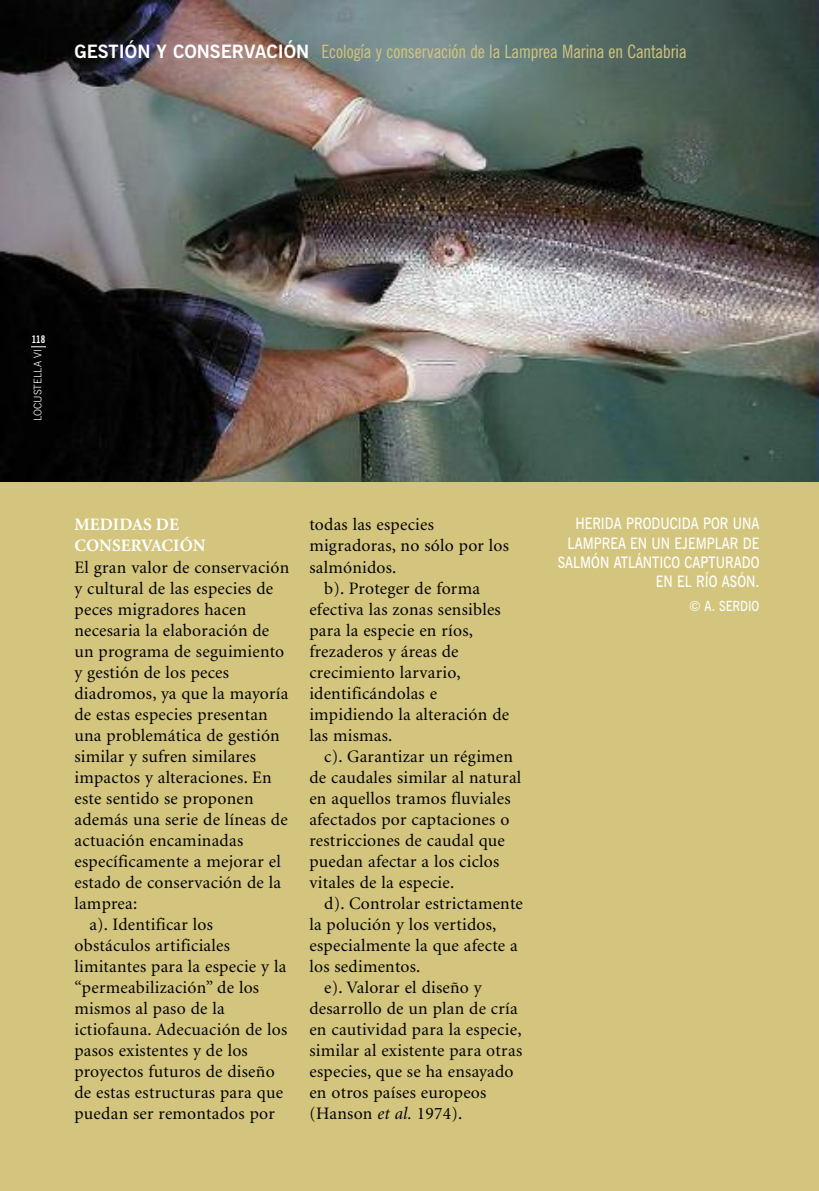
<style>
.page{position:relative;width:819px;height:1191px;background:#d3c57e}
.page>*{position:absolute;margin:0;border:0;box-sizing:border-box;transform-origin:0 0}
.t1{font:condensed 18.38px "News Gothic BT";color:#d3c57e}
.t2{font:17.5px "Minion";letter-spacing:.015em;color:#000}
.t3{font:700 17.5px/21px "Minion";letter-spacing:.005em;color:#fff}
.t4{font:600 15.75px/19.2px "News Gothic BT";color:#fff;text-align:right;scale:.83 1}
.t5{font:600 14px "News Gothic BT";color:#fff}
.t6{font:300 10.5px "News Gothic BT";color:#fff}
.t7{font:700 condensed 10.5px "News Gothic BT";color:#fff}
.s1{font-weight:700;font-stretch:normal;color:#fff}
.s2{font-style:italic}
</style>
<div class="page">
<img style="left:0;top:0;width:819px;height:481px">
<svg style="left:31px;top:346px;width:15px;height:1px"></svg>
<p class="t1" style="left:74px;top:45px;width:613px"><span class="s1">GESTIÓN Y CONSERVACIÓN</span> Ecología y conservación de la Lamprea Marina en Cantabria</p>
<p class="t7" style="left:32px;top:335px;width:15px">118</p>
<p class="t6" style="left:34px;top:421px;width:74px;rotate:-90deg">LOCUSTELLA VI</p>
<p class="t3" style="left:74px;top:516px;width:133px">MEDIDAS DE<br>CONSERVACIÓN</p>
<p class="t2" style="left:74px;top:560px;width:216px">El gran valor de conservación</p>
<p class="t2" style="left:74px;top:581px;width:200px">y cultural de las especies de</p>
<p class="t2" style="left:74px;top:602px;width:173px">peces migradores hacen</p>
<p class="t2" style="left:74px;top:623px;width:196px">necesaria la elaboración de</p>
<p class="t2" style="left:74px;top:644px;width:211px">un programa de seguimiento</p>
<p class="t2" style="left:74px;top:665px;width:156px">y gestión de los peces</p>
<p class="t2" style="left:74px;top:686px;width:215px">diadromos, ya que la mayoría</p>
<p class="t2" style="left:74px;top:707px;width:195px">de estas especies presentan</p>
<p class="t2" style="left:74px;top:728px;width:207px">una problemática de gestión</p>
<p class="t2" style="left:74px;top:749px;width:183px">similar y sufren similares</p>
<p class="t2" style="left:74px;top:770px;width:199px">impactos y alteraciones. En</p>
<p class="t2" style="left:74px;top:791px;width:181px">este sentido se proponen</p>
<p class="t2" style="left:74px;top:812px;width:215px">además una serie de líneas de</p>
<p class="t2" style="left:74px;top:833px;width:170px">actuación encaminadas</p>
<p class="t2" style="left:74px;top:854px;width:208px">específicamente a mejorar el</p>
<p class="t2" style="left:74px;top:875px;width:208px">estado de conservación de la</p>
<p class="t2" style="left:74px;top:896px;width:64px">lamprea:</p>
<p class="t2" style="left:89px;top:917px;width:125px">a). Identificar los</p>
<p class="t2" style="left:74px;top:938px;width:157px">obstáculos artificiales</p>
<p class="t2" style="left:74px;top:959px;width:213px">limitantes para la especie y la</p>
<p class="t2" style="left:74px;top:980px;width:186px">“permeabilización” de los</p>
<p class="t2" style="left:74px;top:1001px;width:152px">mismos al paso de la</p>
<p class="t2" style="left:74px;top:1022px;width:214px">ictiofauna. Adecuación de los</p>
<p class="t2" style="left:74px;top:1043px;width:175px">pasos existentes y de los</p>
<p class="t2" style="left:74px;top:1064px;width:202px">proyectos futuros de diseño</p>
<p class="t2" style="left:74px;top:1085px;width:210px">de estas estructuras para que</p>
<p class="t2" style="left:74px;top:1106px;width:202px">puedan ser remontados por</p>
<p class="t2" style="left:309px;top:518px;width:126px">todas las especies</p>
<p class="t2" style="left:309px;top:539px;width:201px">migradoras, no sólo por los</p>
<p class="t2" style="left:309px;top:560px;width:89px">salmónidos.</p>
<p class="t2" style="left:324px;top:581px;width:157px">b). Proteger de forma</p>
<p class="t2" style="left:309px;top:602px;width:193px">efectiva las zonas sensibles</p>
<p class="t2" style="left:309px;top:623px;width:165px">para la especie en ríos,</p>
<p class="t2" style="left:309px;top:644px;width:151px">frezaderos y áreas de</p>
<p class="t2" style="left:309px;top:665px;width:153px">crecimiento larvario,</p>
<p class="t2" style="left:309px;top:686px;width:129px">identificándolas e</p>
<p class="t2" style="left:309px;top:707px;width:201px">impidiendo la alteración de</p>
<p class="t2" style="left:309px;top:728px;width:84px">las mismas.</p>
<p class="t2" style="left:324px;top:749px;width:190px">c). Garantizar un régimen</p>
<p class="t2" style="left:309px;top:770px;width:213px">de caudales similar al natural</p>
<p class="t2" style="left:309px;top:791px;width:203px">en aquellos tramos fluviales</p>
<p class="t2" style="left:309px;top:812px;width:201px">afectados por captaciones o</p>
<p class="t2" style="left:309px;top:833px;width:197px">restricciones de caudal que</p>
<p class="t2" style="left:309px;top:854px;width:191px">puedan afectar a los ciclos</p>
<p class="t2" style="left:309px;top:875px;width:146px">vitales de la especie.</p>
<p class="t2" style="left:324px;top:896px;width:200px">d). Controlar estrictamente</p>
<p class="t2" style="left:309px;top:917px;width:188px">la polución y los vertidos,</p>
<p class="t2" style="left:309px;top:938px;width:210px">especialmente la que afecte a</p>
<p class="t2" style="left:309px;top:959px;width:113px">los sedimentos.</p>
<p class="t2" style="left:324px;top:980px;width:159px">e). Valorar el diseño y</p>
<p class="t2" style="left:309px;top:1001px;width:210px">desarrollo de un plan de cría</p>
<p class="t2" style="left:309px;top:1022px;width:213px">en cautividad para la especie,</p>
<p class="t2" style="left:309px;top:1043px;width:214px">similar al existente para otras</p>
<p class="t2" style="left:309px;top:1064px;width:206px">especies, que se ha ensayado</p>
<p class="t2" style="left:309px;top:1085px;width:178px">en otros países europeos</p>
<p class="t2" style="left:309px;top:1106px;width:154px">(Hanson <span class="s2">et al.</span> 1974).</p>
<p class="t4" style="left:558px;top:515px;width:244px">HERIDA PRODUCIDA POR UNA<br>LAMPREA EN UN EJEMPLAR DE<br>SALMÓN ATLÁNTICO CAPTURADO<br>EN EL RÍO ASÓN.</p>
<p class="t5" style="left:689px;top:601px;width:72px">© A. SERDIO</p>
</div>
